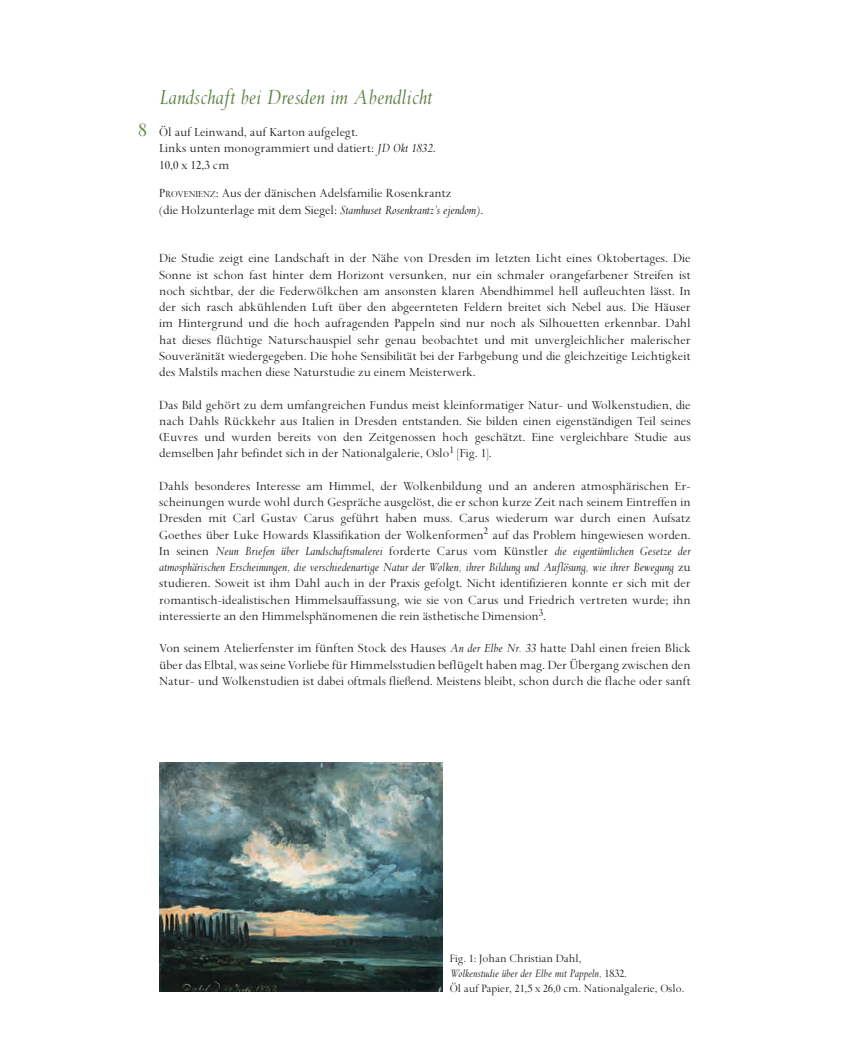
<style>
.page{position:relative;width:850px;height:1045px;background:#fff}
.page>*{position:absolute;margin:0;border:0;box-sizing:border-box;transform-origin:0 0}
.t1{font:italic 23.75px "Spectrum";color:#608249}
.t2{font:21.25px "Spectrum";color:#608249}
.t3{font:13.75px/16.2px "Spectrum";color:#231f20;text-align:justify}
.t4{font:12.5px/15px "Spectrum";color:#231f20}
.s1{font-style:italic}
.s2{font-size:10.25px}
.s3{font-size:12.5px}
.s4{font-style:italic;font-size:12.5px}
</style>
<div class="page">
<img style="left:159px;top:763px;width:284px;height:229px">
<h2 class="t2" style="left:138px;top:122px;width:10px">8</h2>
<h1 class="t1" style="left:159px;top:88px;width:275px">Landschaft bei Dresden im Abendlicht</h1>
<p class="t3" style="left:159px;top:125px;width:278px;text-align:left">Öl auf Leinwand, auf Karton aufgelegt.<br>Links unten monogrammiert und datiert: <span class="s1">JD Okt 1832</span>.<br>10,0 x 12,3 cm</p>
<p class="t3" style="left:159px;top:187px;width:326px">P<span class="s2">ROVENIENZ</span>: Aus der dänischen Adelsfamilie Rosenkrantz<br><span class="s3">(</span>die Holzunterlage mit dem Siegel: <span class="s1">Stamhuset Rosenkrantz’s ejendom</span><span class="s4">)</span>.</p>
<p class="t3" style="left:159px;top:252px;width:533px">Die Studie zeigt eine Landschaft in der Nähe von Dresden im letzten Licht eines Oktobertages. Die Sonne ist schon fast hinter dem Horizont versunken, nur ein schmaler orangefarbener Streifen ist noch sichtbar, der die Federwölkchen am ansonsten klaren Abendhimmel hell aufleuchten lässt. In der sich rasch abkühlenden Luft über den abgeernteten Feldern breitet sich Nebel aus. Die Häuser im Hintergrund und die hoch aufragenden Pappeln sind nur noch als Silhouetten erkennbar. Dahl hat dieses flüchtige Naturschauspiel sehr genau beobachtet und mit unvergleichlicher malerischer Souveränität wiedergegeben. Die hohe Sensibilität bei der Farbgebung und die gleichzeitige Leichtigkeit des Malstils machen diese Naturstudie zu einem Meisterwerk.</p>
<p class="t3" style="left:159px;top:398px;width:533px">Das Bild gehört zu dem umfangreichen Fundus meist kleinformatiger Natur- und Wolkenstudien, die nach Dahls Rückkehr aus Italien in Dresden entstanden. Sie bilden einen eigenständigen Teil seines Œuvres und wurden bereits von den Zeitgenossen hoch geschätzt. Eine vergleichbare Studie aus demselben Jahr befindet sich in der Nationalgalerie, Oslo<sup>1</sup> <span class="s3">[</span>Fig. 1<span class="s3">]</span>.</p>
<p class="t3" style="left:159px;top:479px;width:533px">Dahls besonderes Interesse am Himmel, der Wolkenbildung und an anderen atmosphärischen Er&shy;scheinungen wurde wohl durch Gespräche ausgelöst, die er schon kurze Zeit nach seinem Eintreffen in Dresden mit Carl Gustav Carus geführt haben muss. Carus wiederum war durch einen Aufsatz Goethes über Luke Howards Klassifikation der Wolkenformen<sup>2</sup> auf das Problem hingewiesen worden.<br>In seinen <span class="s1">Neun Briefen über Landschaftsmalerei</span> forderte Carus vom Künstler <span class="s1">die eigentümlichen Gesetze der atmosphärischen Erscheinungen, die verschiedenartige Natur der Wolken, ihrer Bildung und Auflösung, wie ihrer Bewegung</span> zu studieren. Soweit ist ihm Dahl auch in der Praxis gefolgt. Nicht identifizieren konnte er sich mit der romantisch-idealistischen Himmelsauffassung, wie sie von Carus und Friedrich vertreten wurde; ihn interessierte an den Himmelsphänomenen die rein ästhetische Dimension<sup>3</sup>.</p>
<p class="t3" style="left:159px;top:642px;width:533px">Von seinem Atelierfenster im fünften Stock des Hauses <span class="s1">An der Elbe Nr. 33</span> hatte Dahl einen freien Blick über das Elbtal, was seine Vorliebe für Himmelsstudien beflügelt haben mag. Der Übergang zwischen den Natur- und Wolkenstudien ist dabei oftmals fließend. Meistens bleibt, schon durch die flache oder sanft</p>
<p class="t4" style="left:450px;top:952px;width:236px">Fig. 1: Johan Christian Dahl,<br><span class="s1">Wolkenstudie über der Elbe mit Pappeln,</span> 1832.<br>Öl auf Papier, 21,5 x 26,0 cm. Nationalgalerie, Oslo.</p>
</div>
